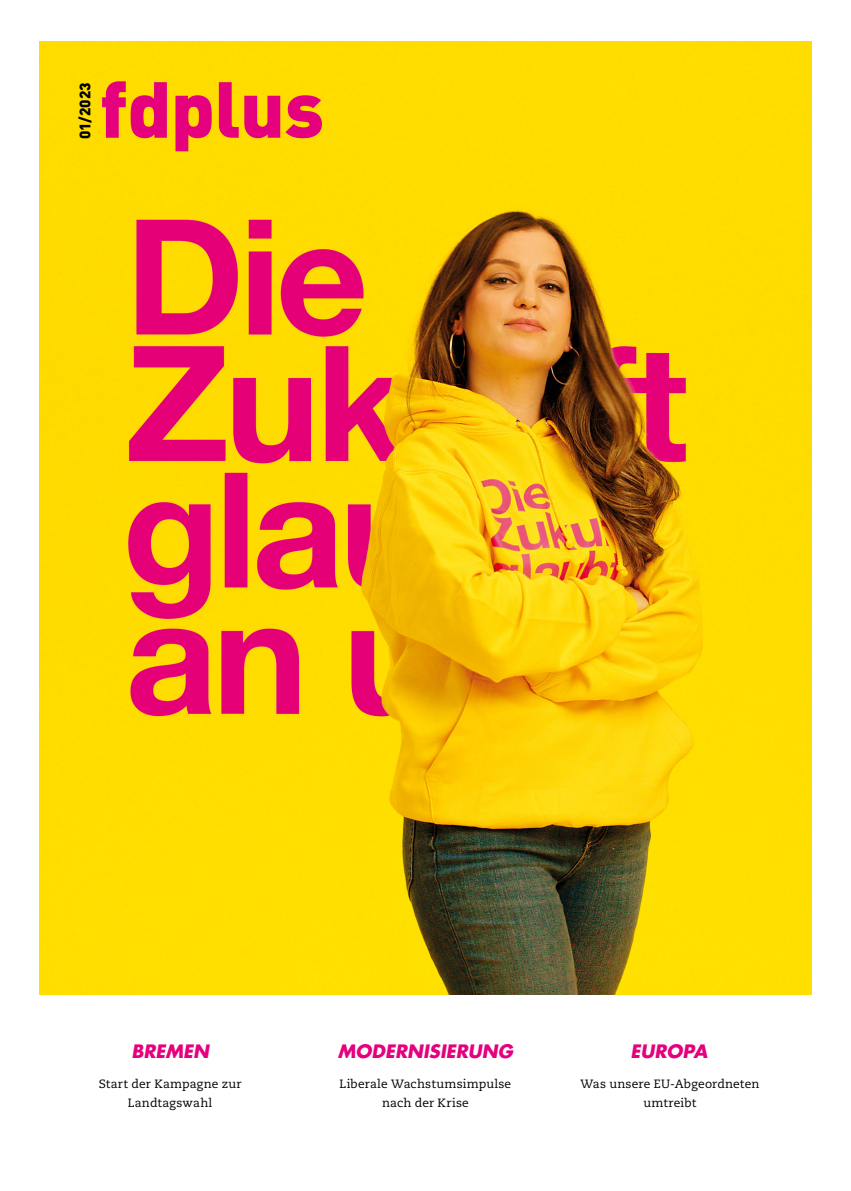
<style>
.page{position:relative;width:851px;height:1191px;background:#fff}
.page>*{position:absolute;margin:0;border:0;box-sizing:border-box;transform-origin:0 0}
.t1{font:900 78px "DIN Pro";letter-spacing:-.01em;color:#e5007d}
.t2{font:italic 700 18px "Futura LT Pro";color:#e5007d}
.t3{font:900 15.15px "DIN Pro";letter-spacing:.01em;color:#000}
.t4{font:12px/19.5px "Caecilia LT Std";letter-spacing:.015em;color:#000;text-align:center}
</style>
<div class="page">
<img style="left:39px;top:42px;width:772px;height:952px">
<p class="t3" style="left:72px;top:139px;width:58px;rotate:-90deg">01/2023</p>
<h1 class="t1" style="left:100px;top:42px;width:226px">fdplus</h1>
<h2 class="t2" style="left:131px;top:1037px;width:79px">BREMEN</h2>
<p class="t4" style="left:99px;top:1074px;width:144px">Start der Kampagne zur<br>Landtagswahl</p>
<h2 class="t2" style="left:338px;top:1037px;width:177px">MODERNISIERUNG</h2>
<p class="t4" style="left:339px;top:1074px;width:173px">Liberale Wachstumsimpulse nach der Krise</p>
<h2 class="t2" style="left:630px;top:1037px;width:78px">EUROPA</h2>
<p class="t4" style="left:580px;top:1074px;width:180px">Was unsere EU-Abgeordneten umtreibt</p>
</div>
